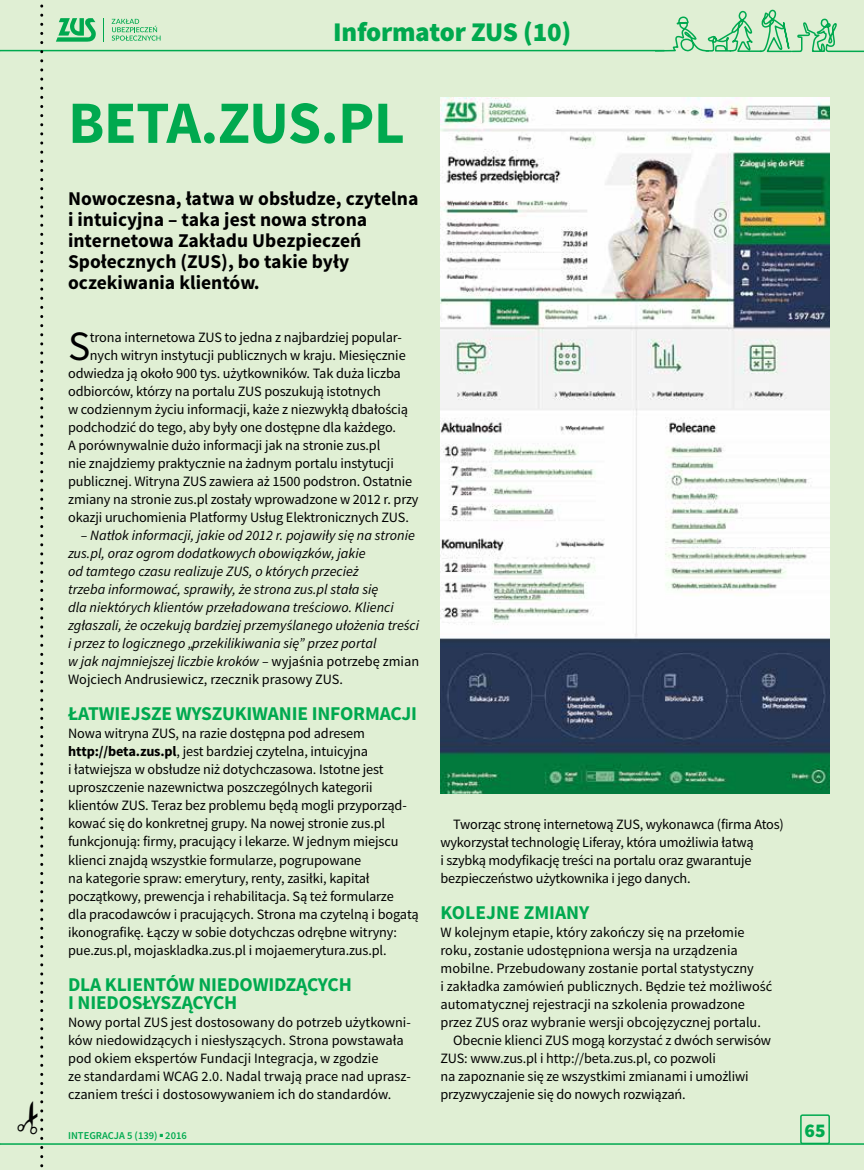
<style>
.page{position:relative;width:864px;height:1170px;background:#fff}
.page>*{position:absolute;margin:0;border:0;box-sizing:border-box;transform-origin:0 0}
.t1{font:700 60px "Source Sans Pro";letter-spacing:-.01em;color:#00a94f}
.t2{font:41.7px "Source Sans Pro";color:#000}
.t3{font:900 27px "Source Sans Pro";letter-spacing:-.01em;color:#00a94f}
.t4{font:700 19.5px/21px "Source Sans Pro";color:#000}
.t5{font:700 19.5px/18px "Source Sans Pro";letter-spacing:-.01em;color:#00a94f}
.t6{font:900 19.5px "Source Sans Pro";color:#00a94f}
.t7{font:14.25px/18px "Source Sans Pro";letter-spacing:-.01em;color:#000}
.t8{font:italic 14.25px/18px "Source Sans Pro";color:#000}
.t9{font:600 10.5px "Source Sans Pro";color:#00a94f}
.s1{font-style:normal}
.s2{font-weight:700}
</style>
<div class="page">
<div style="left:0;top:0;width:863px;height:1169px;background:#e0efd4"></div>
<hr style="left:0;top:50px;width:664px;height:1px;background:#00a94f">
<div style="left:799px;top:1114px;width:30px;height:30px;border:2px solid #00a94f;border-radius:2px"></div>
<svg style="left:653px;top:9px;width:210px;height:44px"></svg>
<svg style="left:112px;top:19px;width:48px;height:22px"></svg>
<svg style="left:56px;top:18px;width:40px;height:24px"></svg>
<hr style="left:0;top:1143px;width:863px;height:1px;background:#00a94f">
<img style="left:440px;top:98px;width:389px;height:695px">
<svg style="left:16px;top:4px;width:27px;height:1166px"></svg>
<p class="t3" style="left:333px;top:15px;width:239px">Informator ZUS (10)</p>
<p class="t1" style="left:68px;top:84px;width:338px">beta.ZUS.pl</p>
<p class="t4" style="left:68px;top:189px;width:351px">Nowoczesna, łatwa w obsłudze, czytelna i intuicyjna – taka jest nowa strona internetowa Zakładu Ubezpieczeń Społecznych (ZUS), bo takie były oczekiwania klientów.</p>
<p class="t2" style="left:68px;top:320px;width:24px">S</p>
<p class="t7" style="left:90px;top:329px;width:313px">trona internetowa ZUS to jedna z najbardziej popular-</p>
<p class="t7" style="left:90px;top:347px;width:317px">nych witryn instytucji publicznych w kraju. Miesięcznie</p>
<p class="t7" style="left:68px;top:365px;width:334px">odwiedza ją około 900 tys. użytkowników. Tak duża liczba</p>
<p class="t7" style="left:68px;top:383px;width:314px">odbiorców, którzy na portalu ZUS poszukują istotnych</p>
<p class="t7" style="left:68px;top:401px;width:341px">w codziennym życiu informacji, każe z niezwykłą dbałością</p>
<p class="t7" style="left:68px;top:419px;width:329px">podchodzić do tego, aby były one dostępne dla każdego.</p>
<p class="t7" style="left:68px;top:437px;width:313px">A porównywalnie dużo informacji jak na stronie zus.pl</p>
<p class="t7" style="left:68px;top:455px;width:327px">nie znajdziemy praktycznie na żadnym portalu instytucji</p>
<p class="t7" style="left:68px;top:473px;width:345px">publicznej. Witryna ZUS zawiera aż 1500 podstron. Ostatnie</p>
<p class="t7" style="left:68px;top:490px;width:352px">zmiany na stronie zus.pl zostały wprowadzone w 2012 r. przy</p>
<p class="t7" style="left:68px;top:508px;width:342px">okazji uruchomienia Platformy Usług Elektronicznych ZUS.</p>
<p class="t8" style="left:68px;top:526px;width:352px;text-indent:13px">– Natłok informacji, jakie od 2012 r. pojawiły się na stronie zus.pl, oraz ogrom dodatkowych obowiązków, jakie<br>od tamtego czasu realizuje ZUS, o których przecież<br>trzeba informować, sprawiły, że strona zus.pl stała się<br>dla niektórych klientów przeładowana treściowo. Klienci zgłaszali, że oczekują bardziej przemyślanego ułożenia treści i przez to logicznego „przekilikiwania się” przez portal<br>w jak najmniejszej liczbie kroków – <span class="s1">wyjaśnia potrzebę zmian Wojciech Andrusiewicz, rzecznik prasowy ZUS.</span></p>
<p class="t5" style="left:68px;top:705px;width:350px">Łatwiejsze wyszukiwanie Informacji</p>
<p class="t7" style="left:68px;top:725px;width:352px">Nowa witryna ZUS, na razie dostępna pod adresem <span class="s2">http://beta.zus.pl</span>, jest bardziej czytelna, intuicyjna<br>i łatwiejsza w obsłudze niż dotychczasowa. Istotne jest uproszczenie nazewnictwa poszczególnych kategorii klientów ZUS. Teraz bez problemu będą mogli przyporząd&shy;kować się do konkretnej grupy. Na nowej stronie zus.pl funkcjonują: firmy, pracujący i lekarze. W jednym miejscu klienci znajdą wszystkie formularze, pogrupowane<br>na kategorie spraw: emerytury, renty, zasiłki, kapitał początkowy, prewencja i rehabilitacja. Są też formularze<br>dla pracodawców i pracujących. Strona ma czytelną i bogatą ikonografikę. Łączy w sobie dotychczas odrębne witryny: pue.zus.pl, mojaskladka.zus.pl i mojaemerytura.zus.pl.</p>
<p class="t5" style="left:68px;top:975px;width:285px">dla klientów niedowidzących i niedosłyszących</p>
<p class="t7" style="left:68px;top:1013px;width:344px">Nowy portal ZUS jest dostosowany do potrzeb użytkowni&shy;ków niedowidzących i niesłyszących. Strona powstawała pod okiem ekspertów Fundacji Integracja, w zgodzie<br>ze standardami WCAG 2.0. Nadal trwają prace nad uprasz&shy;czaniem treści i dostosowywaniem ich do standardów.</p>
<p class="t7" style="left:440px;top:815px;width:344px;text-indent:13px">Tworząc stronę internetową ZUS, wykonawca (firma Atos) wykorzystał technologię Liferay, która umożliwia łatwą<br>i szybką modyfikację treści na portalu oraz gwarantuje bezpieczeństwo użytkownika i jego danych.</p>
<p class="t5" style="left:440px;top:903px;width:150px">kolejne zmiany</p>
<p class="t7" style="left:440px;top:923px;width:305px">W kolejnym etapie, który zakończy się na przełomie</p>
<p class="t7" style="left:440px;top:941px;width:299px">roku, zostanie udostępniona wersja na urządzenia</p>
<p class="t7" style="left:440px;top:959px;width:315px">mobilne. Przebudowany zostanie portal statystyczny</p>
<p class="t7" style="left:440px;top:977px;width:333px">i zakładka zamówień publicznych. Będzie też możliwość</p>
<p class="t7" style="left:440px;top:995px;width:306px">automatycznej rejestracji na szkolenia prowadzone</p>
<p class="t7" style="left:440px;top:1013px;width:322px">przez ZUS oraz wybranie wersji obcojęzycznej portalu.</p>
<p class="t7" style="left:453px;top:1031px;width:319px">Obecnie klienci ZUS mogą korzystać z dwóch serwisów</p>
<p class="t7" style="left:440px;top:1049px;width:277px">ZUS: www.zus.pl i http://beta.zus.pl, co pozwoli</p>
<p class="t7" style="left:440px;top:1067px;width:309px">na zapoznanie się ze wszystkimi zmianami i umożliwi</p>
<p class="t7" style="left:440px;top:1084px;width:246px">przyzwyczajenie się do nowych rozwiązań.</p>
<p class="t9" style="left:68px;top:1128px;width:120px">INTEGRACJA 5 (139) ■ 2016</p>
<p class="t6" style="left:804px;top:1117px;width:23px">65</p>
</div>
